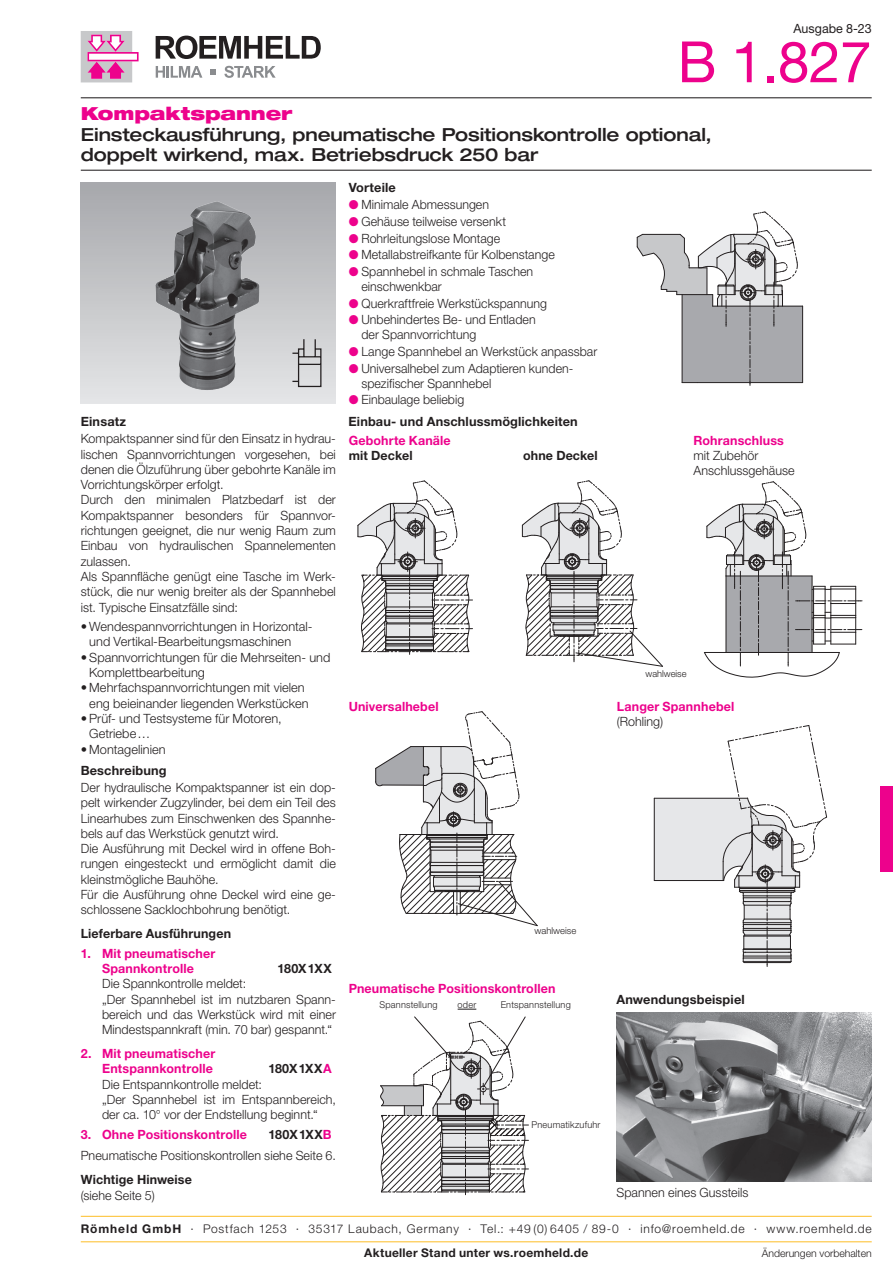
<style>
.page{position:relative;width:893px;height:1263px;background:#fff}
.page>*{position:absolute;margin:0;border:0;box-sizing:border-box;transform-origin:0 0}
.t1{font:57px "Helvetica Neue LT Pro";color:#ed028c}
.t2{font:500 expanded 18px/20.2px "Helvetica Neue LT Pro";letter-spacing:-.005em;color:#231f20}
.t3{font:900 expanded 18px "Helvetica Neue LT Pro";letter-spacing:-.01em;color:#ed028c}
.t4{font:300 12.75px/15.3px "Helvetica Neue LT Pro";letter-spacing:.005em;color:#231f20}
.t5{font:700 12.75px/15.3px "Helvetica Neue LT Pro";letter-spacing:.01em;color:#ed028c;text-align:center}
.t6{font:700 12.75px "Helvetica Neue LT Pro";letter-spacing:.01em;color:#231f20}
.t7{font:12.75px "Helvetica Neue LT Pro";letter-spacing:.005em;color:#231f20}
.t8{font:300 12px "Helvetica Neue LT Pro";letter-spacing:.065em;color:#231f20}
.t9{font:700 12px "Helvetica Neue LT Pro";letter-spacing:.025em;color:#231f20}
.t10{font:300 10.5px "Helvetica Neue LT Pro";letter-spacing:-.005em;color:#231f20}
.t11{font:300 9.45px "Helvetica Neue LT Pro";letter-spacing:.02em;color:#231f20}
.t12{font:300 9.45px "Helvetica Neue LT Pro";color:#231f20}
.s1{color:#ed028c}
.s2{font-weight:700}
.s3{font-weight:700;color:#ed028c}
</style>
<div class="page">
<svg style="left:156px;top:36px;width:165px;height:23px"></svg>
<svg style="left:156px;top:66px;width:46px;height:12px"></svg>
<svg style="left:224px;top:66px;width:52px;height:12px"></svg>
<svg style="left:210px;top:69px;width:6px;height:6px"></svg>
<svg style="left:81px;top:31px;width:58px;height:51px"></svg>
<hr style="left:81px;top:170px;width:791px;height:1px;background:#231f20">
<hr style="left:81px;top:97px;width:791px;height:1px;background:#231f20">
<div style="left:81px;top:183px;width:255px;height:221px;background:linear-gradient(to bottom,#a7a8ac,#e4e5e7)"></div>
<img style="left:128px;top:183px;width:160px;height:221px">
<svg style="left:291px;top:338px;width:31px;height:50px;background:#bbbbbd"></svg>
<svg style="left:704px;top:481px;width:158px;height:197px"></svg>
<hr style="left:726px;top:575px;width:86px;height:1px;background:#231f20">
<hr style="left:812px;top:576px;width:1px;height:76px;background:#231f20">
<hr style="left:726px;top:576px;width:1px;height:76px;background:#231f20">
<hr style="left:726px;top:652px;width:86px;height:1px;background:#231f20">
<svg style="left:636px;top:211px;width:167px;height:174px"></svg>
<svg style="left:357px;top:480px;width:116px;height:174px"></svg>
<hr style="left:386px;top:583px;width:47px;height:1px;background:#231f20">
<hr style="left:386px;top:585px;width:47px;height:1px;background:#231f20">
<svg style="left:654px;top:725px;width:173px;height:241px"></svg>
<div style="left:880px;top:787px;width:13px;height:85px;background:#ed028c"></div>
<svg style="left:521px;top:480px;width:142px;height:187px"></svg>
<img style="left:616px;top:1012px;width:255px;height:169px">
<svg style="left:380px;top:1016px;width:148px;height:179px"></svg>
<svg style="left:375px;top:711px;width:163px;height:215px"></svg>
<svg style="left:458px;top:1009px;width:18px;height:1px"></svg>
<hr style="left:81px;top:1241px;width:791px;height:1px;background:#fdbd26">
<hr style="left:81px;top:1216px;width:791px;height:1px;background:#fdbd26">
<p class="t7" style="left:793px;top:20px;width:80px">Ausgabe 8-23</p>
<h1 class="t1" style="left:678px;top:27px;width:196px">B 1.827</h1>
<h2 class="t3" style="left:81px;top:102px;width:213px">Kompaktspanner</h2>
<h2 class="t2" style="left:81px;top:123px;width:633px">Einsteckausführung, pneumatische Positionskontrolle optional, doppelt wirkend, max. Betriebsdruck 250 bar</h2>
<p class="t6" style="left:81px;top:413px;width:47px">Einsatz</p>
<p class="t4" style="left:81px;top:431px;width:257px">Kompaktspanner sind für den Einsatz in hydrau&shy;lischen Spannvorrichtungen vorgesehen, bei denen die Ölzuführung über gebohrte Kanäle im Vorrichtungskörper erfolgt.<br>Durch den minimalen Platzbedarf ist der Kompaktspanner besonders für Spannvor&shy;richtungen geeignet, die nur wenig Raum zum Einbau von hydraulischen Spannelementen zulassen.<br>Als Spannfläche genügt eine Tasche im Werk&shy;stück, die nur wenig breiter als der Spannhebel ist. Typische Einsatzfälle sind:</p>
<p class="t4" style="left:89px;top:619px;width:225px;text-indent:-9px">• Wendespannvorrichtungen in Horizontal&shy;und Vertikal-Bearbeitungsmaschinen</p>
<p class="t4" style="left:89px;top:649px;width:243px;text-indent:-9px">• Spannvorrichtungen für die Mehrseiten- und<br>Komplettbearbeitung</p>
<p class="t4" style="left:89px;top:680px;width:221px;text-indent:-9px">• Mehrfachspannvorrichtungen mit vielen eng beieinander liegenden Werkstücken</p>
<p class="t4" style="left:89px;top:710px;width:194px;text-indent:-9px">• Prüf- und Testsysteme für Motoren,<br>Getriebe...</p>
<p class="t4" style="left:81px;top:741px;width:86px">• Montagelinien</p>
<p class="t6" style="left:81px;top:762px;width:87px">Beschreibung</p>
<p class="t4" style="left:81px;top:779px;width:257px">Der hydraulische Kompaktspanner ist ein dop&shy;pelt wirkender Zugzylinder, bei dem ein Teil des Linearhubes zum Einschwenken des Spannhe&shy;bels auf das Werkstück genutzt wird.<br>Die Ausführung mit Deckel wird in offene Boh&shy;rungen eingesteckt und ermöglicht damit die kleinstmögliche Bauhöhe.<br>Für die Ausführung ohne Deckel wird eine ge&shy;schlossene Sacklochbohrung benötigt.</p>
<p class="t6" style="left:81px;top:926px;width:152px">Lieferbare Ausführungen</p>
<p class="t5" style="left:81px;top:945px;width:136px">1. Mit pneumatischer<br>Spannkontrolle</p>
<p class="t6" style="left:278px;top:961px;width:56px">180X1XX</p>
<p class="t4" style="left:102px;top:976px;width:235px">Die Spannkontrolle meldet:<br>„Der Spannhebel ist im nutzbaren Spann&shy;bereich und das Werkstück wird mit einer Mindestspannkraft (min. 70 bar) gespannt.“</p>
<p class="t5" style="left:81px;top:1045px;width:136px;text-align:right">2. Mit pneumatischer<br>Entspannkontrolle</p>
<p class="t6" style="left:268px;top:1061px;width:65px">180X1XX<span class="s1">A</span></p>
<p class="t4" style="left:102px;top:1076px;width:235px">Die Entspannkontrolle meldet:<br>„Der Spannhebel ist im Entspannbereich, der ca. 10° vor der Endstellung beginnt.“</p>
<p class="t5" style="left:81px;top:1126px;width:168px">3. Ohne Positionskontrolle</p>
<p class="t4" style="left:81px;top:1123px;width:257px;line-height:21.6px;text-indent:188px"><span class="s2">180X1XX</span><span class="s3">B<br></span>Pneumatische Positionskontrollen siehe Seite 6.</p>
<p class="t6" style="left:81px;top:1172px;width:113px">Wichtige Hinweise</p>
<p class="t4" style="left:81px;top:1187px;width:75px">(siehe Seite 5)</p>
<p class="t6" style="left:349px;top:180px;width:49px">Vorteile</p>
<p class="t4" style="left:349px;top:197px;width:142px"><span class="s1">●</span> Minimale Abmessungen</p>
<p class="t4" style="left:349px;top:213px;width:159px"><span class="s1">●</span> Gehäuse teilweise versenkt</p>
<p class="t4" style="left:349px;top:230px;width:153px"><span class="s1">●</span> Rohrleitungslose Montage</p>
<p class="t4" style="left:349px;top:247px;width:208px"><span class="s1">●</span> Metallabstreifkante für Kolbenstange</p>
<p class="t4" style="left:361px;top:263px;width:173px;text-indent:-13px"><span class="s1">●</span> Spannhebel in schmale Taschen einschwenkbar</p>
<p class="t4" style="left:349px;top:295px;width:200px"><span class="s1">●</span> Querkraftfreie Werkstückspannung</p>
<p class="t4" style="left:361px;top:312px;width:176px;text-indent:-13px"><span class="s1">●</span> Unbehindertes Be- und Entladen der Spannvorrichtung</p>
<p class="t4" style="left:349px;top:344px;width:250px"><span class="s1">●</span> Lange Spannhebel an Werkstück anpassbar</p>
<p class="t4" style="left:361px;top:360px;width:212px;text-indent:-13px"><span class="s1">●</span> Universalhebel zum Adaptieren kunden&shy;spezifischer Spannhebel</p>
<p class="t4" style="left:349px;top:392px;width:117px"><span class="s1">●</span> Einbaulage beliebig</p>
<p class="t6" style="left:348px;top:413px;width:231px">Einbau- und Anschlussmöglichkeiten</p>
<p class="t5" style="left:349px;top:432px;width:104px">Gebohrte Kanäle</p>
<p class="t6" style="left:349px;top:448px;width:65px">mit Deckel</p>
<p class="t6" style="left:523px;top:448px;width:76px">ohne Deckel</p>
<p class="t5" style="left:349px;top:698px;width:91px">Universalhebel</p>
<p class="t12" style="left:534px;top:925px;width:43px">wahlweise</p>
<p class="t5" style="left:349px;top:981px;width:208px">Pneumatische Positionskontrollen</p>
<p class="t11" style="left:379px;top:999px;width:60px">Spannstellung</p>
<p class="t11" style="left:458px;top:999px;width:20px">oder</p>
<p class="t11" style="left:501px;top:999px;width:72px">Entspannstellung</p>
<p class="t11" style="left:532px;top:1119px;width:70px">Pneumatikzufuhr</p>
<p class="t5" style="left:693px;top:432px;width:92px">Rohranschluss</p>
<p class="t4" style="left:693px;top:448px;width:103px">mit Zubehör<br>Anschlussgehäuse</p>
<p class="t12" style="left:645px;top:668px;width:42px">wahlweise</p>
<p class="t5" style="left:617px;top:698px;width:119px">Langer Spannhebel</p>
<p class="t4" style="left:617px;top:714px;width:48px">(Rohling)</p>
<p class="t6" style="left:616px;top:992px;width:130px">Anwendungsbeispiel</p>
<p class="t4" style="left:616px;top:1184px;width:134px">Spannen eines Gussteils</p>
<p class="t8" style="left:81px;top:1222px;width:792px"><span class="s2">Römheld GmbH</span> · Postfach 1253 · 35317 Laubach, Germany · Tel.: +49 (0) 6405 / 89-0 · info@roemheld.de · www.roemheld.de</p>
<p class="t9" style="left:364px;top:1245px;width:226px">Aktueller Stand unter ws.roemheld.de</p>
<p class="t10" style="left:762px;top:1246px;width:111px">Änderungen vorbehalten</p>
</div>
